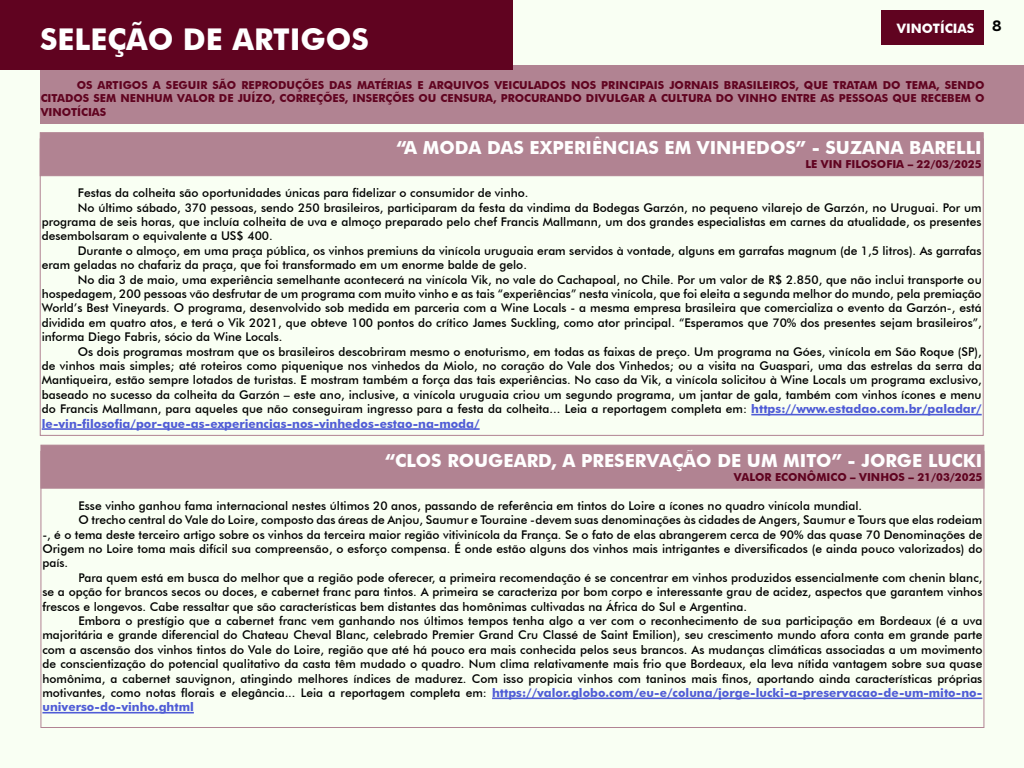
<style>
.page{position:relative;width:1024px;height:768px;background:#f9fff3}
.page>*{position:absolute;margin:0;border:0;box-sizing:border-box;transform-origin:0 0}
.t1{font:700 30px "Futura BT";color:#fff}
.t2{font:700 18px "Futura BT";color:#fff}
.t3{font:700 13px "Futura BT";color:#fff}
.t4{font:500 12px "Futura BT";color:#000}
.t5{font:700 12px "Futura BT";color:#4f5cd6}
.t6{font:700 11px/13.2px "Futura BT";color:#600320;text-align:justify}
.s1{font-weight:700;color:#4f5cd6}
.s2{font-weight:500;color:#000}
</style>
<div class="page">
<div style="left:882px;top:10px;width:102px;height:34px;background:#600320"></div>
<div style="left:40px;top:65px;width:984px;height:58px;background:#b18392"></div>
<div style="left:0;top:0;width:513px;height:70px;background:#600320"></div>
<div style="left:40px;top:132px;width:944px;height:44px;background:#b18392;border:1px solid #b18392"></div>
<hr style="left:751px;top:414px;width:231px;height:1px;background:#4f5cd6">
<hr style="left:42px;top:428px;width:438px;height:2px;background:#4f5cd6">
<div style="left:40px;top:445px;width:944px;height:44px;background:#b18392;border:1px solid #b18392"></div>
<hr style="left:492px;top:698px;width:490px;height:1px;background:#4f5cd6">
<hr style="left:42px;top:712px;width:152px;height:2px;background:#4f5cd6">
<h1 class="t1" style="left:40px;top:21px;width:331px">SELEÇÃO DE ARTIGOS</h1>
<p class="t3" style="left:897px;top:21px;width:106px">VINOTÍCIAS <sup>8</sup></p>
<p class="t6" style="left:41px;top:79px;width:945px;text-indent:36px">OS ARTIGOS A SEGUIR SÃO REPRODUÇÕES DAS MATÉRIAS E ARQUIVOS VEICULADOS NOS PRINCIPAIS JORNAIS BRASILEIROS, QUE TRATAM DO TEMA, SENDO CITADOS SEM NENHUM VALOR DE JUÍZO, CORREÇÕES, INSERÇÕES OU CENSURA, PROCURANDO DIVULGAR A CULTURA DO VINHO ENTRE AS PESSOAS QUE RECEBEM O VINOTÍCIAS</p>
<h2 class="t2" style="left:396px;top:137px;width:587px">“A MODA DAS EXPERIÊNCIAS EM VINHEDOS” - SUZANA BARELLI</h2>
<p class="t6" style="left:805px;top:158px;width:178px">LE VIN FILOSOFIA – 22/03/2025</p>
<p class="t4" style="left:78px;top:186px;width:452px">Festas da colheita são oportunidades únicas para fidelizar o consumidor de vinho.</p>
<p class="t4" style="left:78px;top:200px;width:906px">No último sábado, 370 pessoas, sendo 250 brasileiros, participaram da festa da vindima da Bodegas Garzón, no pequeno vilarejo de Garzón, no Uruguai. Por um</p>
<p class="t4" style="left:42px;top:215px;width:941px">programa de seis horas, que incluía colheita de uva e almoço preparado pelo chef Francis Mallmann, um dos grandes especialistas em carnes da atualidade, os presentes</p>
<p class="t4" style="left:42px;top:229px;width:233px">desembolsaram o equivalente a US$ 400.</p>
<p class="t4" style="left:78px;top:243px;width:906px">Durante o almoço, em uma praça pública, os vinhos premiuns da vinícola uruguaia eram servidos à vontade, alguns em garrafas magnum (de 1,5 litros). As garrafas</p>
<p class="t4" style="left:42px;top:258px;width:487px">eram geladas no chafariz da praça, que foi transformado em um enorme balde de gelo.</p>
<p class="t4" style="left:78px;top:272px;width:906px">No dia 3 de maio, uma experiência semelhante acontecerá na vinícola Vik, no vale do Cachapoal, no Chile. Por um valor de R$ 2.850, que não inclui transporte ou</p>
<p class="t4" style="left:42px;top:287px;width:941px">hospedagem, 200 pessoas vão desfrutar de um programa com muito vinho e as tais “experiências” nesta vinícola, que foi eleita a segunda melhor do mundo, pela premiação</p>
<p class="t4" style="left:42px;top:301px;width:942px">World’s Best Vineyards. O programa, desenvolvido sob medida em parceria com a Wine Locals - a mesma empresa brasileira que comercializa o evento da Garzón-, está</p>
<p class="t4" style="left:42px;top:315px;width:942px">dividida em quatro atos, e terá o Vik 2021, que obteve 100 pontos do crítico James Suckling, como ator principal. “Esperamos que 70% dos presentes sejam brasileiros”,</p>
<p class="t4" style="left:42px;top:330px;width:242px">informa Diego Fabris, sócio da Wine Locals.</p>
<p class="t4" style="left:78px;top:344px;width:906px">Os dois programas mostram que os brasileiros descobriram mesmo o enoturismo, em todas as faixas de preço. Um programa na Góes, vinícola em São Roque (SP),</p>
<p class="t4" style="left:42px;top:359px;width:941px">de vinhos mais simples; até roteiros como piquenique nos vinhedos da Miolo, no coração do Vale dos Vinhedos; ou a visita na Guaspari, uma das estrelas da serra da</p>
<p class="t4" style="left:42px;top:373px;width:941px">Mantiqueira, estão sempre lotados de turistas. E mostram também a força das tais experiências. No caso da Vik, a vinícola solicitou à Wine Locals um programa exclusivo,</p>
<p class="t4" style="left:42px;top:387px;width:941px">baseado no sucesso da colheita da Garzón – este ano, inclusive, a vinícola uruguaia criou um segundo programa, um jantar de gala, também com vinhos ícones e menu</p>
<p class="t4" style="left:42px;top:402px;width:941px">do Francis Mallmann, para aqueles que não conseguiram ingresso para a festa da colheita... Leia a reportagem completa em: <span class="s1">https://www.estadao.com.br/paladar/</span></p>
<p class="t5" style="left:42px;top:416px;width:439px">le-vin-filosofia/por-que-as-experiencias-nos-vinhedos-estao-na-moda/</p>
<h2 class="t2" style="left:385px;top:449px;width:599px">“CLOS ROUGEARD, A PRESERVAÇÃO DE UM MITO” - JORGE LUCKI</h2>
<p class="t6" style="left:734px;top:470px;width:250px">VALOR ECONÔMICO – VINHOS – 21/03/2025</p>
<p class="t4" style="left:78px;top:498px;width:785px">Esse vinho ganhou fama internacional nestes últimos 20 anos, passando de referência em tintos do Loire a ícones no quadro vinícola mundial.</p>
<p class="t4" style="left:78px;top:513px;width:906px">O trecho central do Vale do Loire, composto das áreas de Anjou, Saumur e Touraine -devem suas denominações às cidades de Angers, Saumur e Tours que elas rodeiam</p>
<p class="t4" style="left:42px;top:527px;width:941px">-, é o tema deste terceiro artigo sobre os vinhos da terceira maior região vitivinícola da França. Se o fato de elas abrangerem cerca de 90% das quase 70 Denominações de</p>
<p class="t4" style="left:42px;top:541px;width:942px">Origem no Loire toma mais difícil sua compreensão, o esforço compensa. É onde estão alguns dos vinhos mais intrigantes e diversificados (e ainda pouco valorizados) do</p>
<p class="t4" style="left:42px;top:556px;width:27px">país.</p>
<p class="t4" style="left:78px;top:570px;width:905px">Para quem está em busca do melhor que a região pode oferecer, a primeira recomendação é se concentrar em vinhos produzidos essencialmente com chenin blanc,</p>
<p class="t4" style="left:42px;top:585px;width:942px">se a opção for brancos secos ou doces, e cabernet franc para tintos. A primeira se caracteriza por bom corpo e interessante grau de acidez, aspectos que garantem vinhos</p>
<p class="t4" style="left:42px;top:599px;width:706px">frescos e longevos. Cabe ressaltar que são características bem distantes das homônimas cultivadas na África do Sul e Argentina.</p>
<p class="t4" style="left:78px;top:613px;width:906px">Embora o prestígio que a cabernet franc vem ganhando nos últimos tempos tenha algo a ver com o reconhecimento de sua participação em Bordeaux (é a uva</p>
<p class="t4" style="left:42px;top:628px;width:941px">majoritária e grande diferencial do Chateau Cheval Blanc, celebrado Premier Grand Cru Classé de Saint Emilion), seu crescimento mundo afora conta em grande parte</p>
<p class="t4" style="left:42px;top:642px;width:942px">com a ascensão dos vinhos tintos do Vale do Loire, região que até há pouco era mais conhecida pelos seus brancos. As mudanças climáticas associadas a um movimento</p>
<p class="t4" style="left:42px;top:657px;width:941px">de conscientização do potencial qualitativo da casta têm mudado o quadro. Num clima relativamente mais frio que Bordeaux, ela leva nítida vantagem sobre sua quase</p>
<p class="t4" style="left:42px;top:671px;width:941px">homônima, a cabernet sauvignon, atingindo melhores índices de madurez. Com isso propicia vinhos com taninos mais finos, aportando ainda características próprias</p>
<p class="t5" style="left:42px;top:685px;width:941px"><span class="s2">motivantes, como notas florais e elegância... Leia a reportagem completa em:</span> https://valor.globo.com/eu-e/coluna/jorge-lucki-a-preservacao-de-um-mito-no-</p>
<p class="t5" style="left:42px;top:700px;width:153px">universo-do-vinho.ghtml</p>
</div>
